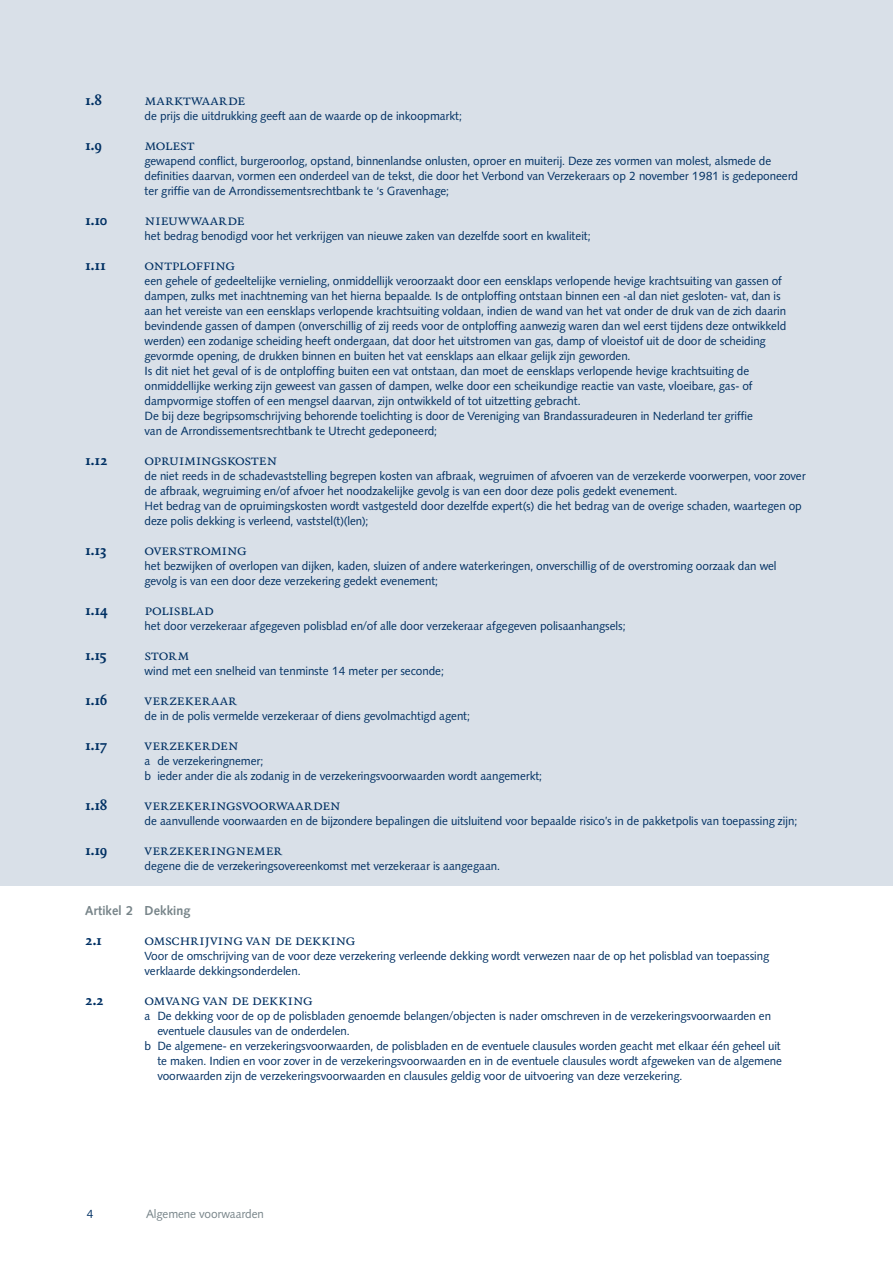
<style>
.page{position:relative;width:893px;height:1263px;background:#fff}
.page>*{position:absolute;margin:0;border:0;box-sizing:border-box;transform-origin:0 0}
.t1{font:15px "Quadraat Small Caps";letter-spacing:-.025em;color:#003063}
.t2{font:700 15px "Quadraat";letter-spacing:-.03em;color:#003063}
.t3{font:15px "Quadraat Small Caps";letter-spacing:.005em;color:#003063}
.t4{font:15px "Quadraat Small Caps";letter-spacing:-.005em;color:#003063}
.t5{font:700 12.75px "Cg Symphony";letter-spacing:.01em;color:#778489}
.t6{font:11.7px/15px "Cg Symphony";color:#003063}
.t7{font:11.7px "Cg Symphony";color:#778489}
</style>
<div class="page">
<div style="left:0;top:0;width:893px;height:885px;background:#d9e0e8"></div>
<p class="t2" style="left:85px;top:93px;width:19px">1.8</p>
<p class="t3" style="left:145px;top:92px;width:102px">marktwaarde</p>
<p class="t6" style="left:145px;top:108px;width:319px">de prijs die uitdrukking geeft aan de waarde op de inkoopmarkt;</p>
<p class="t2" style="left:85px;top:138px;width:18px">1.9</p>
<p class="t1" style="left:145px;top:137px;width:52px">molest</p>
<p class="t6" style="left:145px;top:153px;width:655px">gewapend conflict, burgeroorlog, opstand, binnenlandse onlusten, oproer en muiterij. Deze zes vormen van molest, alsmede de definities daarvan, vormen een onderdeel van de tekst, die door het Verbond van Verzekeraars op 2 november 1981 is gedeponeerd ter griffie van de Arrondissementsrechtbank te ‘s Gravenhage;</p>
<p class="t2" style="left:85px;top:213px;width:24px">1.10</p>
<p class="t1" style="left:145px;top:212px;width:102px">nieuwwaarde</p>
<p class="t6" style="left:145px;top:228px;width:448px">het bedrag benodigd voor het verkrijgen van nieuwe zaken van dezelfde soort en kwaliteit;</p>
<p class="t2" style="left:85px;top:258px;width:22px">1.11</p>
<p class="t1" style="left:145px;top:257px;width:92px">ontploffing</p>
<p class="t6" style="left:145px;top:273px;width:643px">een gehele of gedeeltelijke vernieling, onmiddellijk veroorzaakt door een eensklaps verlopende hevige krachtsuiting van gassen of dampen, zulks met inachtneming van het hierna bepaalde. Is de ontploffing ontstaan binnen een -al dan niet gesloten- vat, dan is aan het vereiste van een eensklaps verlopende krachtsuiting voldaan, indien de wand van het vat onder de druk van de zich daarin bevindende gassen of dampen (onverschillig of zij reeds voor de ontploffing aanwezig waren dan wel eerst tijdens deze ontwikkeld werden) een zodanige scheiding heeft ondergaan, dat door het uitstromen van gas, damp of vloeistof uit de door de scheiding gevormde opening, de drukken binnen en buiten het vat eensklaps aan elkaar gelijk zijn geworden.<br>Is dit niet het geval of is de ontploffing buiten een vat ontstaan, dan moet de eensklaps verlopende hevige krachtsuiting de onmiddellijke werking zijn geweest van gassen of dampen, welke door een scheikundige reactie van vaste, vloeibare, gas- of dampvormige stoffen of een mengsel daarvan, zijn ontwikkeld of tot uitzetting gebracht.<br>De bij deze begripsomschrijving behorende toelichting is door de Vereniging van Brandassuradeuren in Nederland ter griffie<br>van de Arrondissementsrechtbank te Utrecht gedeponeerd;</p>
<p class="t2" style="left:85px;top:453px;width:24px">1.12</p>
<p class="t1" style="left:145px;top:452px;width:134px">opruimingskosten</p>
<p class="t6" style="left:145px;top:468px;width:663px">de niet reeds in de schadevaststelling begrepen kosten van afbraak, wegruimen of afvoeren van de verzekerde voorwerpen, voor zover de afbraak, wegruiming en/of afvoer het noodzakelijke gevolg is van een door deze polis gedekt evenement.<br>Het bedrag van de opruimingskosten wordt vastgesteld door dezelfde expert(s) die het bedrag van de overige schaden, waartegen op deze polis dekking is verleend, vaststel(t)(len);</p>
<p class="t2" style="left:85px;top:543px;width:24px">1.13</p>
<p class="t1" style="left:145px;top:542px;width:104px">overstroming</p>
<p class="t6" style="left:145px;top:558px;width:633px">het bezwijken of overlopen van dijken, kaden, sluizen of andere waterkeringen, onverschillig of de overstroming oorzaak dan wel gevolg is van een door deze verzekering gedekt evenement;</p>
<p class="t2" style="left:85px;top:603px;width:24px">1.14</p>
<p class="t1" style="left:145px;top:602px;width:71px">polisblad</p>
<p class="t6" style="left:145px;top:618px;width:482px">het door verzekeraar afgegeven polisblad en/of alle door verzekeraar afgegeven polisaanhangsels;</p>
<p class="t2" style="left:85px;top:648px;width:24px">1.15</p>
<p class="t1" style="left:145px;top:647px;width:46px">storm</p>
<p class="t6" style="left:145px;top:663px;width:301px">wind met een snelheid van tenminste 14 meter per seconde;</p>
<p class="t2" style="left:85px;top:693px;width:24px">1.16</p>
<p class="t4" style="left:145px;top:692px;width:94px">verzekeraar</p>
<p class="t6" style="left:145px;top:708px;width:327px">de in de polis vermelde verzekeraar of diens gevolmachtigd agent;</p>
<p class="t2" style="left:85px;top:738px;width:24px">1.17</p>
<p class="t1" style="left:145px;top:737px;width:96px">verzekerden</p>
<p class="t6" style="left:145px;top:753px;width:399px">a de verzekeringnemer;<br>b ieder ander die als zodanig in de verzekeringsvoorwaarden wordt aangemerkt;</p>
<p class="t2" style="left:85px;top:798px;width:24px">1.18</p>
<p class="t1" style="left:145px;top:797px;width:198px">verzekeringsvoorwaarden</p>
<p class="t6" style="left:145px;top:813px;width:654px">de aanvullende voorwaarden en de bijzondere bepalingen die uitsluitend voor bepaalde risico’s in de pakketpolis van toepassing zijn;</p>
<p class="t2" style="left:85px;top:843px;width:24px">1.19</p>
<p class="t1" style="left:145px;top:842px;width:139px">verzekeringnemer</p>
<p class="t6" style="left:145px;top:858px;width:357px">degene die de verzekeringsovereenkomst met verzekeraar is aangegaan.</p>
<p class="t5" style="left:85px;top:903px;width:107px">Artikel 2 Dekking</p>
<p class="t2" style="left:85px;top:933px;width:19px">2.1</p>
<p class="t1" style="left:145px;top:932px;width:212px">omschrijving van de dekking</p>
<p class="t6" style="left:145px;top:948px;width:626px">Voor de omschrijving van de voor deze verzekering verleende dekking wordt verwezen naar de op het polisblad van toepassing verklaarde dekkingsonderdelen.</p>
<p class="t2" style="left:85px;top:993px;width:20px">2.2</p>
<p class="t1" style="left:145px;top:992px;width:170px">omvang van de dekking</p>
<p class="t6" style="left:145px;top:1008px;width:628px">a De dekking voor de op de polisbladen genoemde belangen/objecten is nader omschreven in de verzekeringsvoorwaarden en</p>
<p class="t6" style="left:157px;top:1023px;width:194px">eventuele clausules van de onderdelen.</p>
<p class="t6" style="left:145px;top:1038px;width:638px">b De algemene- en verzekeringsvoorwaarden, de polisbladen en de eventuele clausules worden geacht met elkaar één geheel uit</p>
<p class="t6" style="left:157px;top:1053px;width:626px">te maken. Indien en voor zover in de verzekeringsvoorwaarden en in de eventuele clausules wordt afgeweken van de algemene</p>
<p class="t6" style="left:157px;top:1068px;width:527px">voorwaarden zijn de verzekeringsvoorwaarden en clausules geldig voor de uitvoering van deze verzekering.</p>
<p class="t6" style="left:87px;top:1207px;width:8px">4</p>
<p class="t7" style="left:146px;top:1207px;width:119px">Algemene voorwaarden</p>
</div>
